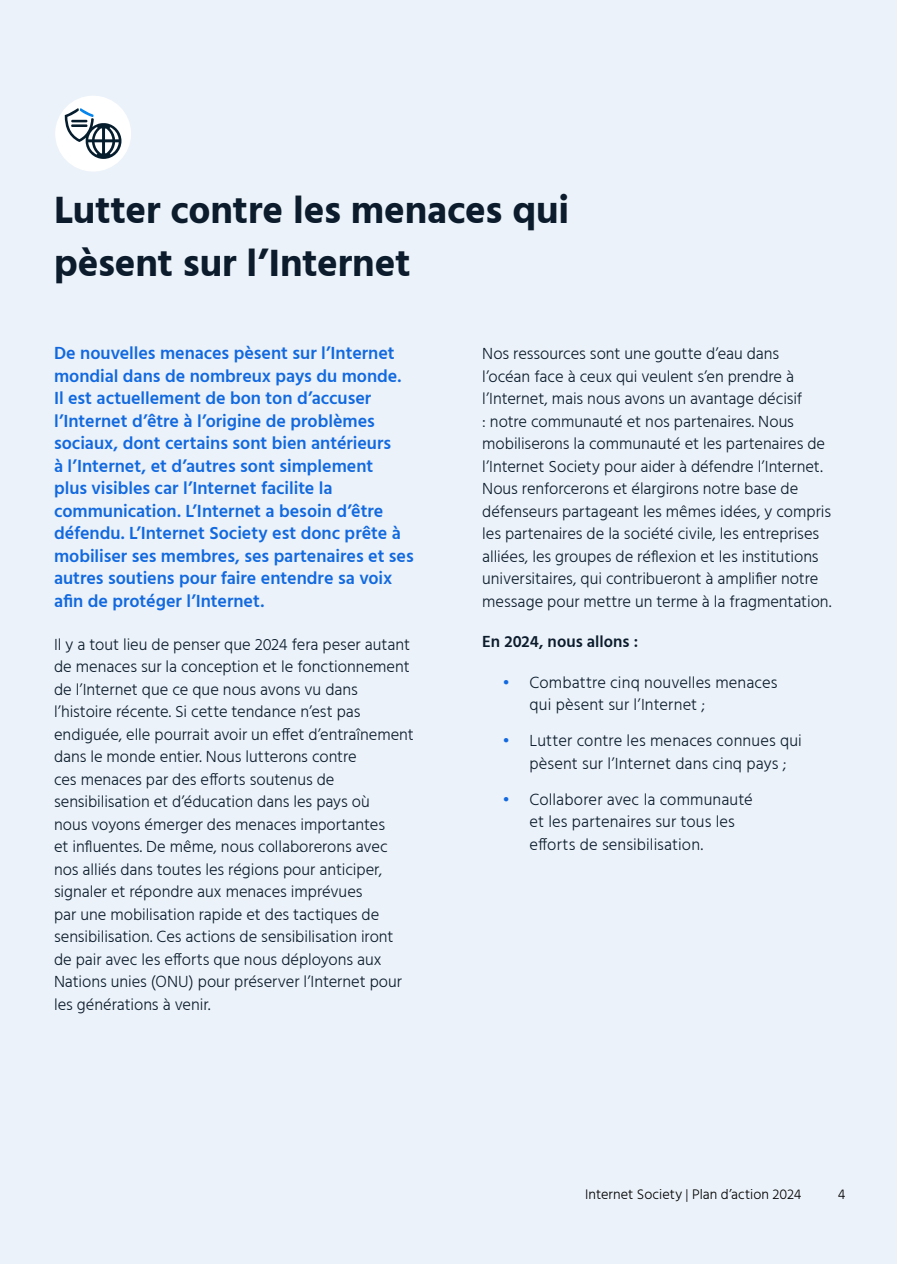
<style>
.page{position:relative;width:897px;height:1264px;background:#fff}
.page>*{position:absolute;margin:0;border:0;box-sizing:border-box;transform-origin:0 0}
.t1{font:700 39px/52.5px "Hind";letter-spacing:-.005em;color:#0c1c2c}
.Highlighted_Body_Copy{font:600 18px/22.5px "Hind";color:#1269df}
.Body_Copy__Light{font:300 16.5px/22.5px "Hind";color:#0c1c2c}
.Body_Copy__Light-2{font:600 16.5px "Hind";color:#0c1c2c}
.t2{font:300 14.25px "Hind";letter-spacing:.005em;color:#000}
.s1{color:#1269df}
</style>
<div class="page">
<div style="left:0;top:0;width:896px;height:1264px;background:#ebf2f9"></div>
<div style="left:55px;top:96px;width:76px;height:75px;background:#fff;border-radius:50%"></div>
<svg style="left:65px;top:108px;width:56px;height:51px"></svg>
<hr style="left:71px;top:124px;width:16px;height:3px;background:#061d2e">
<h3 class="t1" style="left:54px;top:184px;width:516px">Lutter contre les menaces qui pèsent sur l’Internet</h3>
<p class="Highlighted_Body_Copy" style="left:54px;top:343px;width:361px">De nouvelles menaces pèsent sur l’Internet mondial dans de nombreux pays du monde.<br>Il est actuellement de bon ton d’accuser l’Internet d’être à l’origine de problèmes sociaux, dont certains sont bien antérieurs<br>à l’Internet, et d’autres sont simplement<br>plus visibles car l’Internet facilite la communication. L’Internet a besoin d’être défendu. L’Internet Society est donc prête à mobiliser ses membres, ses partenaires et ses autres soutiens pour faire entendre sa voix afin de protéger l’Internet.</p>
<p class="Body_Copy__Light" style="left:54px;top:634px;width:361px">Il y a tout lieu de penser que 2024 fera peser autant de menaces sur la conception et le fonctionnement de l’Internet que ce que nous avons vu dans l’histoire récente. Si cette tendance n’est pas endiguée, elle pourrait avoir un effet d’entraînement dans le monde entier. Nous lutterons contre<br>ces menaces par des efforts soutenus de sensibilisation et d’éducation dans les pays où<br>nous voyons émerger des menaces importantes<br>et influentes. De même, nous collaborerons avec nos alliés dans toutes les régions pour anticiper, signaler et répondre aux menaces imprévues<br>par une mobilisation rapide et des tactiques de sensibilisation. Ces actions de sensibilisation iront de pair avec les efforts que nous déployons aux Nations unies (ONU) pour préserver l’Internet pour les générations à venir.</p>
<p class="Body_Copy__Light" style="left:482px;top:343px;width:350px">Nos ressources sont une goutte d’eau dans l’océan face à ceux qui veulent s’en prendre à l’Internet, mais nous avons un avantage décisif<br>: notre communauté et nos partenaires. Nous mobiliserons la communauté et les partenaires de l’Internet Society pour aider à défendre l’Internet.<br>Nous renforcerons et élargirons notre base de défenseurs partageant les mêmes idées, y compris les partenaires de la société civile, les entreprises alliées, les groupes de réflexion et les institutions universitaires, qui contribueront à amplifier notre message pour mettre un terme à la fragmentation.</p>
<p class="Body_Copy__Light-2" style="left:482px;top:630px;width:157px">En 2024, nous allons :</p>
<p class="Body_Copy__Light" style="left:529px;top:672px;width:249px;text-indent:-27px"><span class="s1">•</span> Combattre cinq nouvelles menaces qui pèsent sur l’Internet ;</p>
<p class="Body_Copy__Light" style="left:529px;top:730px;width:274px;text-indent:-27px"><span class="s1">•</span> Lutter contre les menaces connues qui pèsent sur l’Internet dans cinq pays ;</p>
<p class="Body_Copy__Light" style="left:529px;top:789px;width:225px;text-indent:-27px"><span class="s1">•</span> Collaborer avec la communauté et les partenaires sur tous les efforts de sensibilisation.</p>
<p class="t2" style="left:585px;top:1185px;width:217px">Internet Society | Plan d’action 2024</p>
<p class="t2" style="left:837px;top:1185px;width:9px">4</p>
</div>
